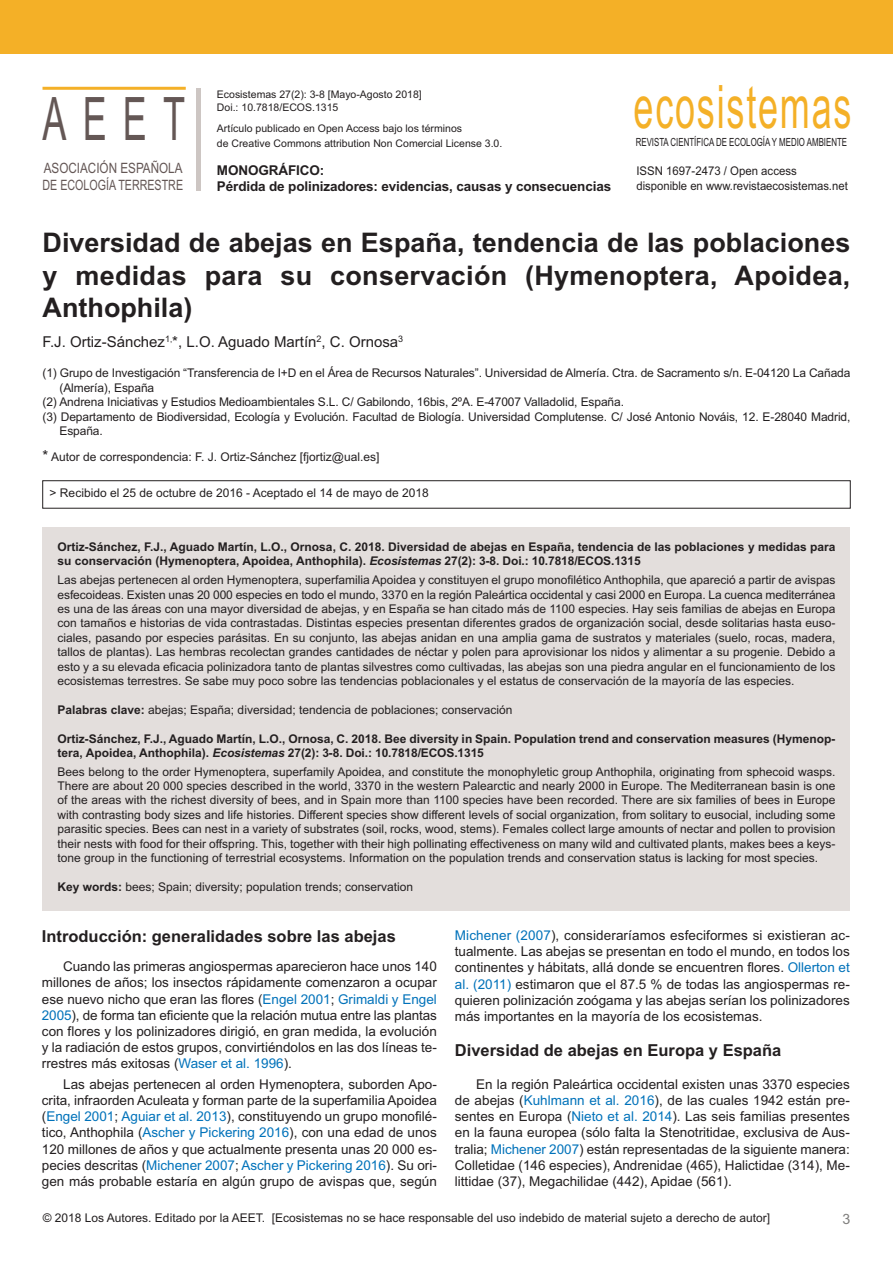
<style>
.page{position:relative;width:893px;height:1263px;background:#fff}
.page>*{position:absolute;margin:0;border:0;box-sizing:border-box;transform-origin:0 0}
.t1{font:60px "Arial";letter-spacing:.05em;color:#f4b027;scale:.6 1}
.t2{font:60px "Arial";color:#645755;scale:.6 1}
.t3{font:700 27px/32.4px "Arial";letter-spacing:.01em;color:#231f20;text-align:justify}
.t4{font:700 16.5px "Arial";color:#231f20}
.t5{font:15px "Arial";color:#231f20}
.t6{font:14.25px/17.1px "Arial";color:#645755;scale:.82 1}
.t7{font:14.25px "Arial";color:#7f7e7c}
.t8{font:13.5px/16.2px "Arial";color:#231f20;text-align:justify}
.t9{font:700 13.5px/16.2px "Arial";letter-spacing:-.01em;color:#231f20}
.t10{font:12px/14.4px "Arial";color:#231f20;text-align:justify}
.t11{font:700 12px/14.4px "Arial";color:#231f20}
.t12{font:12px/14.4px "Arial";color:#231f20;scale:.95 1}
.t13{font:11.25px "Arial";color:#231f20;scale:.7 1}
.t14{font:10.5px/12.8px "Arial";color:#231f20}
.s1{font-size:15px}
.s2{font-style:italic}
.s3{font-weight:700}
.s4{color:#0072ba}
</style>
<div class="page">
<hr style="left:43px;top:87px;width:143px;height:3px;background:#f4b027">
<div style="left:196px;top:88px;width:5px;height:102px;background:#cdc6c3"></div>
<div style="left:0;top:0;width:893px;height:54px;background:#f4b027"></div>
<div style="left:43px;top:480px;width:807px;height:28px;border:1px solid #231f20"></div>
<div style="left:43px;top:527px;width:807px;height:384px;background:#e3dedc"></div>
<h1 class="t2" style="left:42px;top:84px;width:239px">AEET</h1>
<p class="t6" style="left:43px;top:159px;width:173px">ASOCIACIÓN ESPAÑOLA<br>DE ECOLOGÍA TERRESTRE</p>
<p class="t14" style="left:217px;top:88px;width:206px">Ecosistemas 27(2): 3-8 [Mayo-Agosto 2018]<br>Doi.: 10.7818/ECOS.1315</p>
<p class="t14" style="left:217px;top:121px;width:287px;line-height:14.9px">Artículo publicado en Open Access bajo los términos<br>de Creative Commons attribution Non Comercial License 3.0.</p>
<p class="t9" style="left:217px;top:162px;width:396px">MONOGRÁFICO:<br>Pérdida de polinizadores: evidencias, causas y consecuencias</p>
<h1 class="t1" style="left:633px;top:72px;width:365px">ecosistemas</h1>
<p class="t13" style="left:636px;top:135px;width:303px">REVISTA CIENTÍFICA DE ECOLOGÍA Y MEDIO AMBIENTE</p>
<p class="t12" style="left:636px;top:164px;width:224px">ISSN 1697-2473 / Open access disponible en www.revistaecosistemas.net</p>
<h2 class="t3" style="left:43px;top:227px;width:809px">Diversidad de abejas en España, tendencia de las poblaciones y medidas para su conservación (Hymenoptera, Apoidea, Anthophila)</h2>
<p class="t5" style="left:43px;top:333px;width:362px">F.J. Ortiz-Sánchez<sup>1</sup><sup>,</sup>*, L.O. Aguado Martín<sup>2</sup>, C. Ornosa<sup>3</sup></p>
<p class="t10" style="left:43px;top:366px;width:809px">(1) Grupo de Investigación “Transferencia de I+D en el Área de Recursos Naturales”. Universidad de Almería. Ctra. de Sacramento s/n. E-04120 La Cañada</p>
<p class="t10" style="left:60px;top:380px;width:96px">(Almería), España</p>
<p class="t10" style="left:43px;top:395px;width:583px">(2) Andrena Iniciativas y Estudios Medioambientales S.L. C/ Gabilondo, 16bis, 2ºA. E-47007 Valladolid, España.</p>
<p class="t10" style="left:43px;top:409px;width:809px">(3) Departamento de Biodiversidad, Ecología y Evolución. Facultad de Biología. Universidad Complutense. C/ José Antonio Nováis, 12. E-28040 Madrid,</p>
<p class="t10" style="left:60px;top:424px;width:45px">España.</p>
<p class="t10" style="left:43px;top:449px;width:338px"><span class="s1">*</span> Autor de correspondencia: F. J. Ortiz-Sánchez [fjortiz@ual.es]</p>
<p class="t10" style="left:50px;top:485px;width:381px">&gt; Recibido el 25 de octubre de 2016 - Aceptado el 14 de mayo de 2018</p>
<p class="t11" style="left:58px;top:540px;width:779px">Ortiz-Sánchez, F.J., Aguado Martín, L.O., Ornosa, C. 2018. Diversidad de abejas en España, tendencia de las poblaciones y medidas para su conservación (Hymenoptera, Apoidea, Anthophila). <span class="s2">Ecosistemas</span> 27(2): 3-8. Doi.: 10.7818/ECOS.1315</p>
<p class="t10" style="left:58px;top:573px;width:779px">Las abejas pertenecen al orden Hymenoptera, superfamilia Apoidea y constituyen el grupo monofilético Anthophila, que apareció a partir de avispas esfecoideas. Existen unas 20 000 especies en todo el mundo, 3370 en la región Paleártica occidental y casi 2000 en Europa. La cuenca mediterránea es una de las áreas con una mayor diversidad de abejas, y en España se han citado más de 1100 especies. Hay seis familias de abejas en Europa con tamaños e historias de vida contrastadas. Distintas especies presentan diferentes grados de organización social, desde solitarias hasta euso&shy;ciales, pasando por especies parásitas. En su conjunto, las abejas anidan en una amplia gama de sustratos y materiales (suelo, rocas, madera, tallos de plantas). Las hembras recolectan grandes cantidades de néctar y polen para aprovisionar los nidos y alimentar a su progenie. Debido a esto y a su elevada eficacia polinizadora tanto de plantas silvestres como cultivadas, las abejas son una piedra angular en el funcionamiento de los ecosistemas terrestres. Se sabe muy poco sobre las tendencias poblacionales y el estatus de conservación de la mayoría de las especies.</p>
<p class="t10" style="left:58px;top:702px;width:456px"><span class="s3">Palabras clave:</span> abejas; España; diversidad; tendencia de poblaciones; conservación</p>
<p class="t11" style="left:58px;top:731px;width:779px">Ortiz-Sánchez, F.J., Aguado Martín, L.O., Ornosa, C. 2018. Bee diversity in Spain. Population trend and conservation measures (Hymenop&shy;tera, Apoidea, Anthophila). <span class="s2">Ecosistemas</span> 27(2): 3-8. Doi.: 10.7818/ECOS.1315</p>
<p class="t10" style="left:58px;top:764px;width:779px">Bees belong to the order Hymenoptera, superfamily Apoidea, and constitute the monophyletic group Anthophila, originating from sphecoid wasps.<br>There are about 20 000 species described in the world, 3370 in the western Palearctic and nearly 2000 in Europe. The Mediterranean basin is one of the areas with the richest diversity of bees, and in Spain more than 1100 species have been recorded. There are six families of bees in Europe with contrasting body sizes and life histories. Different species show different levels of social organization, from solitary to eusocial, including some parasitic species. Bees can nest in a variety of substrates (soil, rocks, wood, stems). Females collect large amounts of nectar and pollen to provision their nests with food for their offspring. This, together with their high pollinating effectiveness on many wild and cultivated plants, makes bees a keys&shy;tone group in the functioning of terrestrial ecosystems. Information on the population trends and conservation status is lacking for most species.</p>
<p class="t10" style="left:58px;top:879px;width:357px"><span class="s3">Key words:</span> bees; Spain; diversity; population trends; conservation</p>
<h3 class="t4" style="left:42px;top:927px;width:355px">Introducción: generalidades sobre las abejas</h3>
<p class="t8" style="left:42px;top:958px;width:396px;text-indent:21px">Cuando las primeras angiospermas aparecieron hace unos 140 millones de años; los insectos rápidamente comenzaron a ocupar ese nuevo nicho que eran las flores (<span class="s4">Engel 2001</span>; <span class="s4">Grimaldi y Engel 2005</span>), de forma tan eficiente que la relación mutua entre las plantas con flores y los polinizadores dirigió, en gran medida, la evolución y la radiación de estos grupos, convirtiéndolos en las dos líneas te&shy;rrestres más exitosas (<span class="s4">Waser et al. 1996</span>).</p>
<p class="t8" style="left:42px;top:1076px;width:396px;text-indent:21px">Las abejas pertenecen al orden Hymenoptera, suborden Apo&shy;crita, infraorden Aculeata y forman parte de la superfamilia Apoidea (<span class="s4">Engel 2001</span>; <span class="s4">Aguiar et al. 2013</span>), constituyendo un grupo monofilé&shy;tico, Anthophila (<span class="s4">Ascher y Pickering 2016</span>), con una edad de unos 120 millones de años y que actualmente presenta unas 20 000 es&shy;pecies descritas (<span class="s4">Michener 2007</span>; <span class="s4">Ascher y Pickering 2016</span>). Su ori&shy;gen más probable estaría en algún grupo de avispas que, según</p>
<p class="t8" style="left:455px;top:927px;width:396px"><span class="s4">Michener (2007</span>), consideraríamos esfeciformes si existieran ac&shy;tualmente. Las abejas se presentan en todo el mundo, en todos los continentes y hábitats, allá donde se encuentren flores. <span class="s4">Ollerton et al. (2011)</span> estimaron que el 87.5 % de todas las angiospermas re&shy;quieren polinización zoógama y las abejas serían los polinizadores más importantes en la mayoría de los ecosistemas.</p>
<h3 class="t4" style="left:455px;top:1041px;width:328px">Diversidad de abejas en Europa y España</h3>
<p class="t8" style="left:455px;top:1076px;width:396px;text-indent:21px">En la región Paleártica occidental existen unas 3370 especies de abejas (<span class="s4">Kuhlmann et al. 2016</span>), de las cuales 1942 están pre&shy;sentes en Europa (<span class="s4">Nieto et al. 2014</span>). Las seis familias presentes en la fauna europea (sólo falta la Stenotritidae, exclusiva de Aus&shy;tralia; <span class="s4">Michener 2007</span>) están representadas de la siguiente manera:<br>Colletidae (146 especies), Andrenidae (465), Halictidae (314), Me&shy;littidae (37), Megachilidae (442), Apidae (561).</p>
<p class="t10" style="left:43px;top:1210px;width:729px">© 2018 Los Autores. Editado por la AEET. [Ecosistemas no se hace responsable del uso indebido de material sujeto a derecho de autor]</p>
<p class="t7" style="left:842px;top:1210px;width:9px">3</p>
</div>
